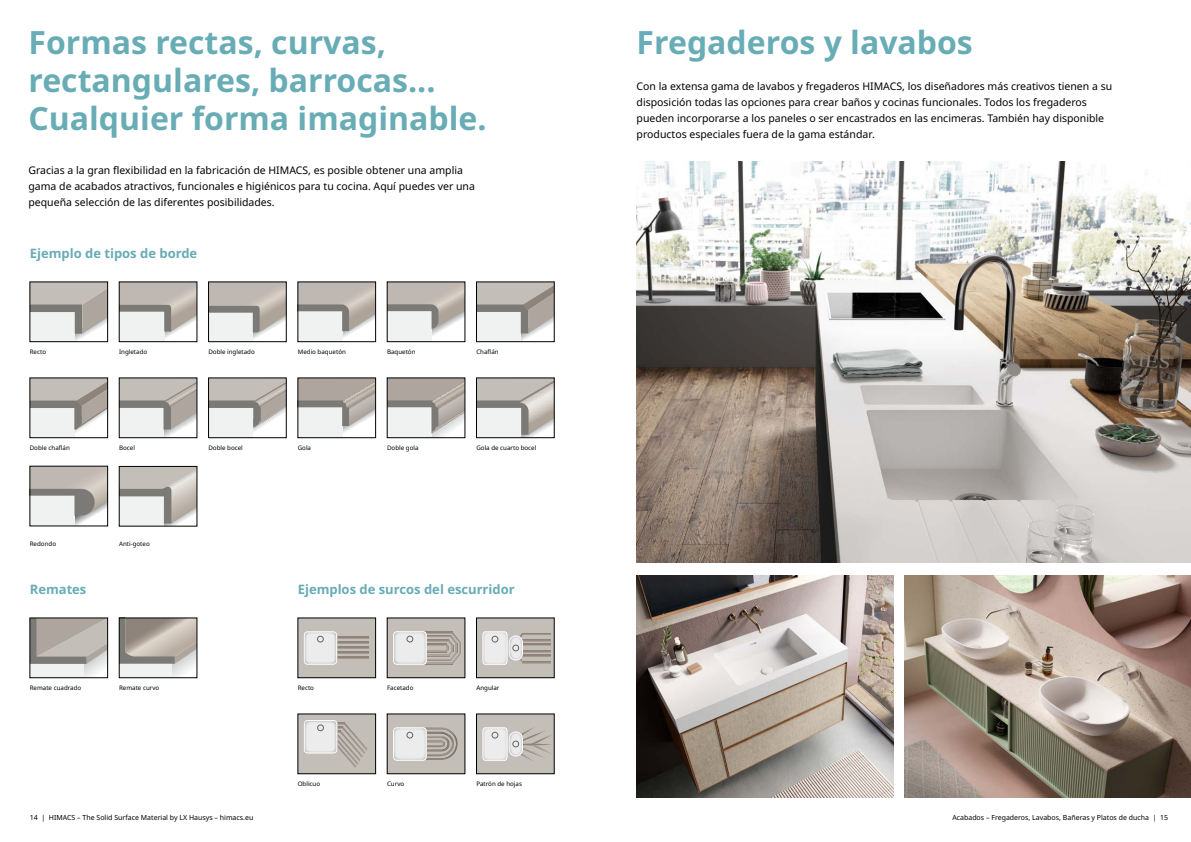
<style>
.page{position:relative;width:1191px;height:842px;background:#fff}
.page>*{position:absolute;margin:0;border:0;box-sizing:border-box;transform-origin:0 0}
.t1{font:700 32px/38px "Noto Sans";color:#68acb6}
.t2{font:700 13px "Noto Sans";color:#68acb6}
.t3{font:10.5px/16px "Noto Sans";color:#000}
.t4{font:7px "Noto Sans";color:#000}
.t5{font:6.2px "Noto Sans";color:#000}
</style>
<div class="page">
<img style="left:636px;top:166px;width:555px;height:397px">
<img style="left:636px;top:576px;width:257px;height:222px">
<img style="left:904px;top:575px;width:287px;height:223px">
<div style="left:476px;top:618px;width:78px;height:60px;background:#c4beb9"></div>
<hr style="left:521px;top:643px;width:29px;height:2px;background:#8f847c">
<hr style="left:522px;top:633px;width:28px;height:2px;background:#988d84">
<hr style="left:522px;top:661px;width:28px;height:2px;background:#938880">
<hr style="left:521px;top:650px;width:29px;height:2px;background:#91857e">
<hr style="left:518px;top:655px;width:32px;height:2px;background:#998e85">
<hr style="left:519px;top:639px;width:31px;height:2px;background:#938880">
<svg style="left:482px;top:631px;width:41px;height:34px"></svg>
<div style="left:476px;top:618px;width:78px;height:60px;border:1px solid #000"></div>
<div style="left:387px;top:618px;width:78px;height:60px;background:#c4beb9"></div>
<svg style="left:427px;top:632px;width:18px;height:2px"></svg>
<hr style="left:419px;top:635px;width:32px;height:2px;background:#988d84">
<hr style="left:419px;top:659px;width:32px;height:2px;background:#a69a91">
<hr style="left:419px;top:662px;width:33px;height:2px;background:#ada298">
<hr style="left:419px;top:643px;width:27px;height:2px;background:#8f847c">
<hr style="left:419px;top:650px;width:28px;height:2px;background:#aba096">
<svg style="left:427px;top:655px;width:18px;height:2px"></svg>
<hr style="left:419px;top:639px;width:30px;height:2px;background:#93887f">
<svg style="left:445px;top:632px;width:16px;height:32px"></svg>
<svg style="left:393px;top:632px;width:33px;height:32px"></svg>
<svg style="left:407px;top:636px;width:6px;height:6px"></svg>
<div style="left:393px;top:631px;width:34px;height:34px;border:1px solid #fff;border-radius:3px"></div>
<div style="left:298px;top:618px;width:77px;height:60px;background:#c4beb9"></div>
<svg style="left:337px;top:637px;width:31px;height:2px"></svg>
<svg style="left:337px;top:657px;width:31px;height:2px"></svg>
<svg style="left:337px;top:652px;width:31px;height:2px"></svg>
<svg style="left:337px;top:647px;width:31px;height:2px"></svg>
<svg style="left:337px;top:642px;width:31px;height:2px"></svg>
<div style="left:304px;top:632px;width:33px;height:32px;background:#ececec;border-radius:3px"></div>
<svg style="left:317px;top:636px;width:6px;height:6px"></svg>
<div style="left:304px;top:631px;width:33px;height:34px;border:1px solid #fff;border-radius:3px"></div>
<div style="left:298px;top:618px;width:78px;height:60px;border:1px solid #000"></div>
<div style="left:387px;top:714px;width:78px;height:60px;background:#c4beb9"></div>
<div style="left:393px;top:728px;width:33px;height:32px;background:#ececec;border-radius:3px"></div>
<svg style="left:406px;top:728px;width:51px;height:32px"></svg>
<div style="left:393px;top:727px;width:33px;height:34px;border:1px solid #fff;border-radius:3px"></div>
<div style="left:298px;top:714px;width:77px;height:60px;background:#c4beb9"></div>
<svg style="left:336px;top:722px;width:31px;height:46px"></svg>
<div style="left:304px;top:720px;width:33px;height:33px;background:#ececec;border-radius:3px"></div>
<div style="left:317px;top:725px;width:7px;height:6px;border:1px solid #626463;border-radius:50%"></div>
<div style="left:304px;top:720px;width:33px;height:33px;border:1px solid #fff;border-radius:3px"></div>
<div style="left:298px;top:714px;width:78px;height:60px;border:1px solid #000"></div>
<svg style="left:121px;top:620px;width:74px;height:56px"></svg>
<div style="left:119px;top:618px;width:78px;height:60px;border:1px solid #000"></div>
<svg style="left:32px;top:620px;width:74px;height:56px"></svg>
<div style="left:30px;top:618px;width:78px;height:60px;border:1px solid #000"></div>
<svg style="left:478px;top:380px;width:74px;height:56px;background:#bab5b0"></svg>
<div style="left:476px;top:408px;width:45px;height:30px;background:#f0f1f1"></div>
<div style="left:476px;top:378px;width:78px;height:60px;border:1px solid #000"></div>
<svg style="left:389px;top:380px;width:74px;height:56px"></svg>
<div style="left:387px;top:378px;width:78px;height:60px;border:1px solid #000"></div>
<svg style="left:300px;top:380px;width:74px;height:56px"></svg>
<div style="left:298px;top:378px;width:78px;height:60px;border:1px solid #000"></div>
<svg style="left:210px;top:380px;width:74px;height:56px"></svg>
<div style="left:208px;top:378px;width:78px;height:60px;border:1px solid #000"></div>
<svg style="left:121px;top:380px;width:74px;height:56px"></svg>
<div style="left:119px;top:378px;width:78px;height:60px;border:1px solid #000"></div>
<svg style="left:32px;top:380px;width:74px;height:56px"></svg>
<div style="left:30px;top:378px;width:78px;height:60px;border:1px solid #000"></div>
<svg style="left:478px;top:284px;width:74px;height:56px"></svg>
<div style="left:476px;top:282px;width:78px;height:60px;border:1px solid #000"></div>
<svg style="left:389px;top:284px;width:74px;height:56px"></svg>
<div style="left:387px;top:282px;width:78px;height:60px;border:1px solid #000"></div>
<svg style="left:300px;top:284px;width:74px;height:56px"></svg>
<div style="left:298px;top:282px;width:78px;height:60px;border:1px solid #000"></div>
<svg style="left:210px;top:284px;width:74px;height:56px"></svg>
<div style="left:208px;top:282px;width:78px;height:60px;border:1px solid #000"></div>
<svg style="left:121px;top:284px;width:74px;height:56px"></svg>
<div style="left:119px;top:282px;width:78px;height:60px;border:1px solid #000"></div>
<svg style="left:32px;top:284px;width:74px;height:56px"></svg>
<div style="left:30px;top:282px;width:78px;height:60px;border:1px solid #000"></div>
<svg style="left:32px;top:468px;width:74px;height:56px"></svg>
<svg style="left:121px;top:468px;width:74px;height:56px"></svg>
<div style="left:119px;top:466px;width:78px;height:60px;border:1px solid #000"></div>
<div style="left:476px;top:714px;width:78px;height:60px;background:#c4beb9"></div>
<svg style="left:482px;top:727px;width:69px;height:34px"></svg>
<div style="left:509px;top:731px;width:14px;height:25px;border:1px solid #fff;border-radius:7px"></div>
<div style="left:512px;top:741px;width:7px;height:6px;border:1px solid #626463;border-radius:50%"></div>
<div style="left:476px;top:714px;width:78px;height:60px;border:1px solid #000"></div>
<h1 class="t1" style="left:28px;top:24px;width:460px">Formas rectas, curvas, rectangulares, barrocas...<br>Cualquier forma imaginable.</h1>
<p class="t3" style="left:28px;top:162px;width:448px">Gracias a la gran flexibilidad en la fabricación de HIMACS, es posible obtener una amplia gama de acabados atractivos, funcionales e higiénicos para tu cocina. Aquí puedes ver una pequeña selección de las diferentes posibilidades.</p>
<p class="t2" style="left:30px;top:244px;width:169px">Ejemplo de tipos de borde</p>
<p class="t5" style="left:30px;top:347px;width:18px">Recto</p>
<p class="t5" style="left:119px;top:347px;width:30px">Ingletado</p>
<p class="t5" style="left:208px;top:347px;width:48px">Doble ingletado</p>
<p class="t5" style="left:298px;top:347px;width:50px">Medio baquetón</p>
<p class="t5" style="left:387px;top:347px;width:30px">Baquetón</p>
<p class="t5" style="left:476px;top:347px;width:24px">Chaflán</p>
<p class="t5" style="left:30px;top:443px;width:42px">Doble chaflán</p>
<p class="t5" style="left:119px;top:443px;width:17px">Bocel</p>
<p class="t5" style="left:30px;top:539px;width:28px">Redondo</p>
<p class="t5" style="left:119px;top:539px;width:32px">Anti-goteo</p>
<p class="t5" style="left:208px;top:443px;width:36px">Doble bocel</p>
<p class="t5" style="left:298px;top:443px;width:15px">Gola</p>
<p class="t5" style="left:387px;top:443px;width:33px">Doble gola</p>
<p class="t5" style="left:476px;top:443px;width:61px">Gola de cuarto bocel</p>
<p class="t2" style="left:30px;top:580px;width:58px">Remates</p>
<p class="t2" style="left:298px;top:580px;width:218px">Ejemplos de surcos del escurridor</p>
<p class="t5" style="left:30px;top:683px;width:53px">Remate cuadrado</p>
<p class="t5" style="left:298px;top:683px;width:18px">Recto</p>
<p class="t5" style="left:387px;top:683px;width:28px">Facetado</p>
<p class="t5" style="left:119px;top:683px;width:42px">Remate curvo</p>
<p class="t5" style="left:476px;top:683px;width:25px">Angular</p>
<p class="t5" style="left:298px;top:779px;width:24px">Oblicuo</p>
<p class="t5" style="left:387px;top:779px;width:19px">Curvo</p>
<p class="t5" style="left:476px;top:779px;width:47px">Patrón de hojas</p>
<h1 class="t1" style="left:636px;top:24px;width:338px">Fregaderos y lavabos</h1>
<p class="t3" style="left:636px;top:78px;width:477px">Con la extensa gama de lavabos y fregaderos HIMACS, los diseñadores más creativos tienen a su disposición todas las opciones para crear baños y cocinas funcionales. Todos los fregaderos pueden incorporarse a los paneles o ser encastrados en las encimeras. También hay disponible productos especiales fuera de la gama estándar.</p>
<p class="t4" style="left:30px;top:812px;width:225px">14 | HIMACS – The Solid Surface Material by LX Hausys – himacs.eu</p>
<p class="t4" style="left:952px;top:812px;width:217px">Acabados – Fregaderos, Lavabos, Bañeras y Platos de ducha | 15</p>
</div>
